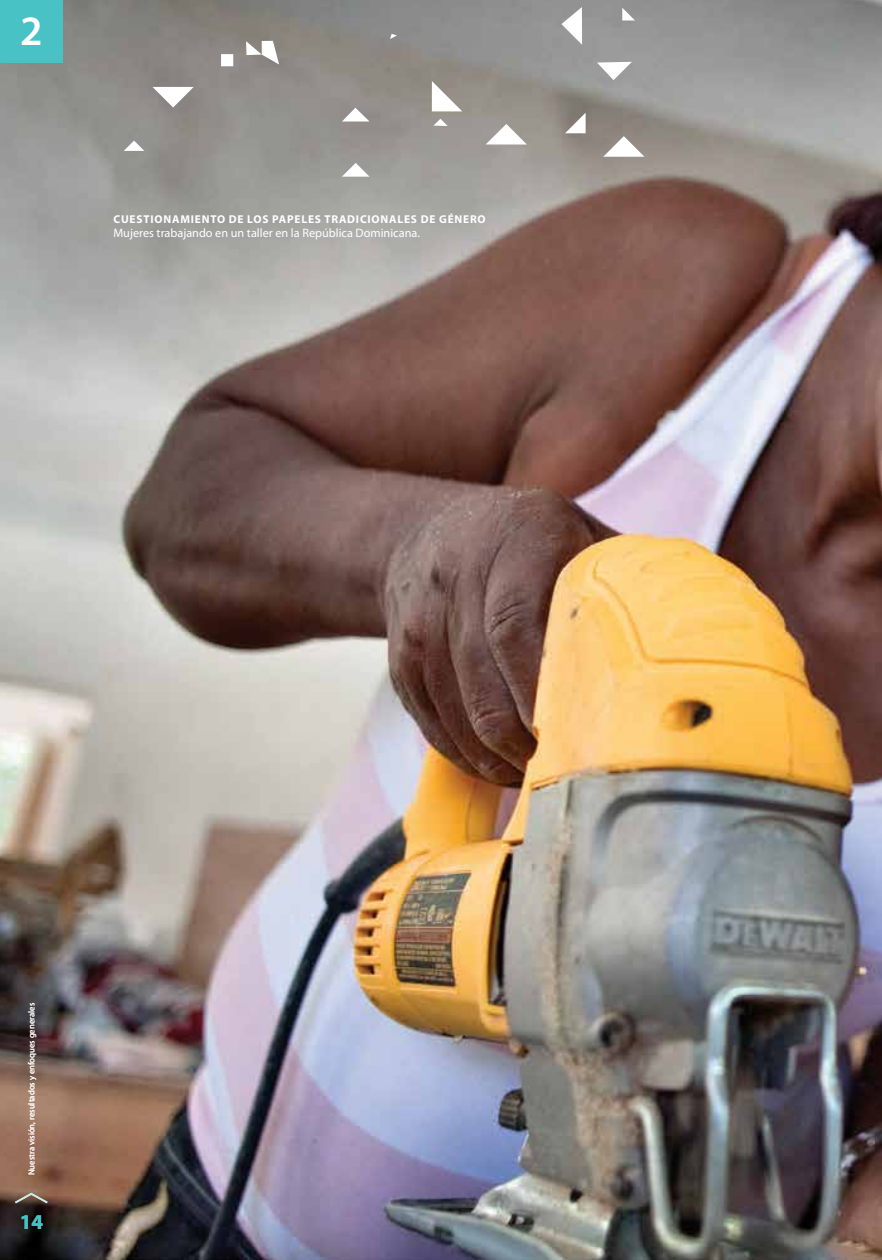
<style>
.page{position:relative;width:882px;height:1260px;background:#fff}
.page>*{position:absolute;margin:0;border:0;box-sizing:border-box;transform-origin:0 0}
.t1{font:600 42px "Myriad Pro";color:#fff}
.t2{font:700 21px "Myriad Pro";color:#48c2c5}
.t3{font:12.25px "Myriad Pro";color:#fff}
.t4{font:700 11.38px "Myriad Pro";letter-spacing:.07em;color:#fff}
.t5{font:8.75px "Myriad Pro";color:#fff}
</style>
<div class="page">
<img style="left:0;top:0;width:882px;height:1260px">
<svg style="left:432px;top:81px;width:30px;height:30px"></svg>
<svg style="left:486px;top:124px;width:41px;height:21px"></svg>
<svg style="left:390px;top:34px;width:7px;height:5px"></svg>
<svg style="left:342px;top:163px;width:28px;height:14px"></svg>
<svg style="left:433px;top:119px;width:15px;height:7px"></svg>
<svg style="left:153px;top:87px;width:41px;height:21px"></svg>
<div style="left:221px;top:54px;width:12px;height:12px;background:#fff"></div>
<svg style="left:342px;top:108px;width:28px;height:14px"></svg>
<svg style="left:246px;top:41px;width:33px;height:24px"></svg>
<svg style="left:124px;top:141px;width:20px;height:10px"></svg>
<svg style="left:597px;top:62px;width:35px;height:18px"></svg>
<svg style="left:565px;top:113px;width:21px;height:20px"></svg>
<svg style="left:603px;top:136px;width:41px;height:21px"></svg>
<svg style="left:561px;top:7px;width:21px;height:38px"></svg>
<svg style="left:622px;top:8px;width:13px;height:12px"></svg>
<svg style="left:13px;top:1192px;width:37px;height:13px"></svg>
<div style="left:0;top:0;width:63px;height:63px;background:#48c2c5"></div>
<h1 class="t1" style="left:20px;top:4px;width:24px">2</h1>
<p class="t4" style="left:114px;top:211px;width:9px">CUESTIONA</p>
<p class="t4" style="left:180px;top:211px;width:19px">MIENTO</p>
<p class="t4" style="left:229px;top:211px;width:27px">DE LOS</p>
<p class="t4" style="left:272px;top:211px;width:30px">PAPELES</p>
<p class="t4" style="left:324px;top:211px;width:9px">TRADICIONALES</p>
<p class="t4" style="left:421px;top:211px;width:43px">DE GÉNERO</p>
<p class="t3" style="left:113px;top:226px;width:308px">Mujeres trabajando en un taller en la República Dominicana.</p>
<p class="t5" style="left:26px;top:1175px;width:174px;rotate:-90deg">Nuestra visión, resultados y enfoques generales</p>
<h2 class="t2" style="left:20px;top:1208px;width:25px">14</h2>
</div>
